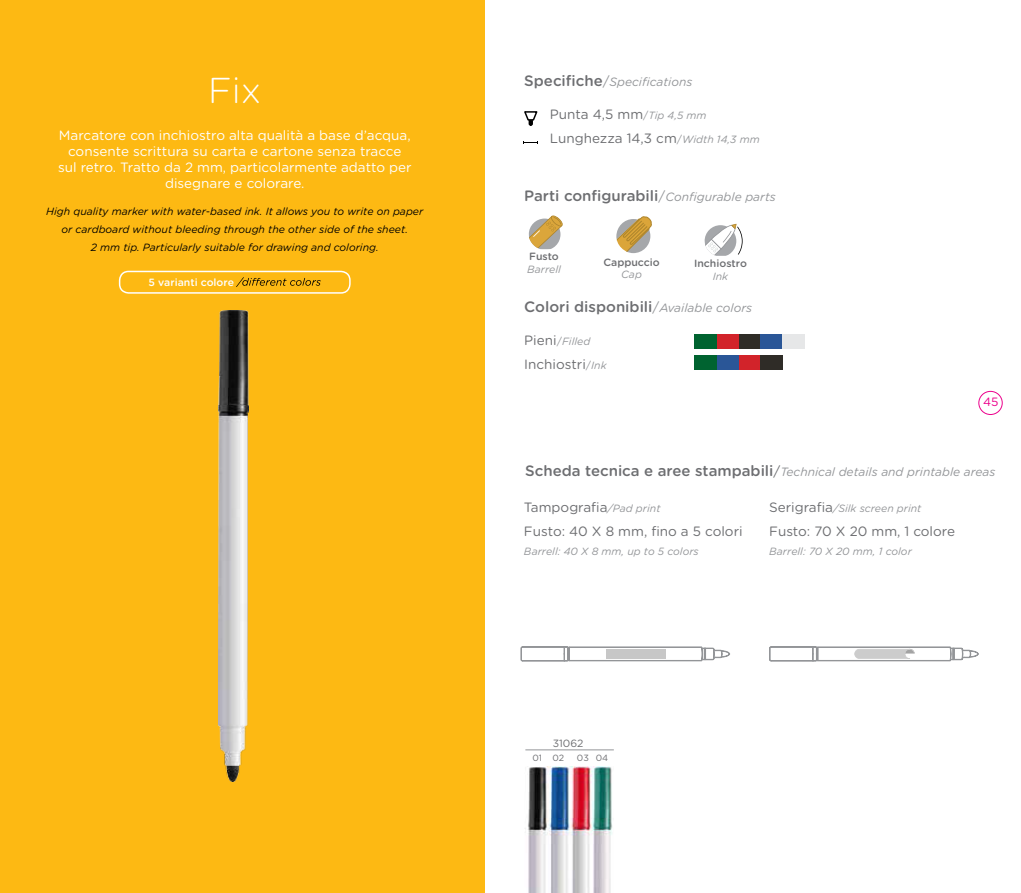
<style>
.page{position:relative;width:1021px;height:893px;background:#fff}
.page>*{position:absolute;margin:0;border:0;box-sizing:border-box;transform-origin:0 0}
.t1{font:300 36px "Gotham Rounded";color:#fff}
.t2{font:500 15px "Gotham Rounded";color:#6d6e71}
.t3{font:13.5px/16.2px "Gotham Rounded";color:#fff;text-align:center}
.t4{font:13.5px/24px "Gotham Rounded";color:#6d6e71}
.t5{font:italic 12px "Gotham Rounded";color:#939598}
.t6{font:12px "Gotham Rounded";color:#ec008c}
.t7{font:italic 10.5px/18px "Gotham Rounded";color:#000;text-align:center}
.t8{font:italic 10.5px "Gotham Rounded";color:#939598}
.t9{font:500 10.5px "Gotham Rounded";color:#6d6e71}
.t10{font:500 10.5px "Gotham Rounded";color:#fff}
.t11{font:10.5px "Gotham Rounded";color:#6d6e71}
.t12{font:9px "Gotham Rounded";letter-spacing:-.005em;color:#6d6e71}
.s1{font-weight:500;font-style:normal;font-size:15px;color:#6d6e71}
.s2{font-style:normal;font-size:13.5px}
.s3{font-size:10.5px;color:#939598}
.s4{font-style:italic;font-size:10.5px;color:#939598}
.s5{font-weight:400;font-size:13.5px;color:#939598}
.s6{font-weight:400;font-style:italic;font-size:12px;color:#939598}
.s7{font-style:normal;font-size:13.5px;color:#6d6e71}
.s8{font-style:normal}
</style>
<div class="page">
<div style="left:978px;top:391px;width:24px;height:24px;border:1px solid #ec008c;border-radius:50%"></div>
<div style="left:0;top:0;width:484px;height:893px;background:#fdb913"></div>
<svg style="left:523px;top:141px;width:14px;height:3px"></svg>
<div style="left:738px;top:334px;width:22px;height:15px;background:#2f2c27"></div>
<div style="left:716px;top:334px;width:22px;height:15px;background:#d2232a"></div>
<div style="left:694px;top:334px;width:22px;height:15px;background:#006330"></div>
<div style="left:760px;top:334px;width:23px;height:15px;background:#2a5697"></div>
<div style="left:782px;top:334px;width:23px;height:15px;background:#e6e7e8"></div>
<img style="left:219px;top:310px;width:30px;height:471px">
<svg style="left:236px;top:277px;width:85px;height:10px"></svg>
<div style="left:119px;top:271px;width:231px;height:23px;border:2px solid #fff;border-radius:9px"></div>
<svg style="left:616px;top:216px;width:36px;height:37px"></svg>
<svg style="left:528px;top:215px;width:35px;height:34px"></svg>
<img style="left:525px;top:766px;width:88px;height:127px">
<hr style="left:525px;top:750px;width:89px;height:1px;background:#939598">
<svg style="left:704px;top:224px;width:38px;height:32px"></svg>
<div style="left:738px;top:355px;width:22px;height:15px;background:#d2232a"></div>
<div style="left:716px;top:355px;width:22px;height:15px;background:#2a5697"></div>
<div style="left:694px;top:355px;width:22px;height:15px;background:#006330"></div>
<div style="left:760px;top:355px;width:23px;height:15px;background:#2f2c27"></div>
<svg style="left:520px;top:646px;width:210px;height:16px"></svg>
<div style="left:606px;top:649px;width:60px;height:10px;background:#c7c7c7"></div>
<svg style="left:769px;top:646px;width:209px;height:16px"></svg>
<svg style="left:524px;top:111px;width:14px;height:15px"></svg>
<h1 class="t1" style="left:208px;top:66px;width:55px">Fix</h1>
<p class="t3" style="left:58px;top:126px;width:355px">Marcatore con inchiostro alta qualità a base d’acqua, consente scrittura su carta e cartone senza tracce sul retro. Tratto da 2 mm, particolarmente adatto per disegnare e colorare.</p>
<p class="t7" style="left:46px;top:202px;width:378px">High quality marker with water-based ink. It allows you to write on paper or cardboard without bleeding through the other side of the sheet.<br>2 mm tip. Particularly suitable for drawing and coloring.</p>
<p class="t10" style="left:148px;top:274px;width:87px">5 varianti colore</p>
<p class="t5" style="left:524px;top:74px;width:169px"><span class="s1">Specifiche</span><span class="s2">/</span>Specifications</p>
<p class="t4" style="left:550px;top:101px;width:211px">Punta 4,5 mm<span class="s3">/</span><span class="s4">Tip 4,5 mm<br></span>Lunghezza 14,3 cm<span class="s3">/</span><span class="s4">Width 14,3 mm</span></p>
<h2 class="t2" style="left:524px;top:185px;width:253px">Parti configurabili<span class="s5">/</span><span class="s6">Configurable parts</span></h2>
<p class="t9" style="left:529px;top:249px;width:31px">Fusto</p>
<p class="t8" style="left:527px;top:262px;width:35px">Barrell</p>
<p class="t9" style="left:603px;top:255px;width:58px">Cappuccio</p>
<p class="t8" style="left:621px;top:267px;width:22px">Cap</p>
<p class="t9" style="left:694px;top:256px;width:54px">Inchiostro</p>
<p class="t8" style="left:712px;top:269px;width:17px">Ink</p>
<h2 class="t2" style="left:524px;top:296px;width:229px">Colori disponibili<span class="s5">/</span><span class="s6">Available colors</span></h2>
<p class="t8" style="left:524px;top:334px;width:68px"><span class="s7">Pieni</span><span class="s8">/</span>Filled</p>
<p class="t4" style="left:524px;top:351px;width:84px">Inchiostri<span class="s3">/</span><span class="s4">Ink</span></p>
<p class="t6" style="left:983px;top:394px;width:17px">45</p>
<p class="t5" style="left:525px;top:464px;width:472px"><span class="s1">Scheda tecnica e aree stampabili</span><span class="s7">/</span>Technical details and printable areas</p>
<p class="t4" style="left:524px;top:495px;width:220px">Tampografia<span class="s4">/Pad print<br></span>Fusto: 40 X 8 mm, fino a 5 colori</p>
<p class="t8" style="left:524px;top:545px;width:176px">Barrell: 40 X 8 mm, up to 5 colors</p>
<p class="t8" style="left:769px;top:501px;width:154px"><span class="s7">Serigrafia</span>/Silk screen print</p>
<p class="t4" style="left:769px;top:519px;width:187px">Fusto: 70 X 20 mm, 1 colore</p>
<p class="t8" style="left:769px;top:545px;width:144px">Barrell: 70 X 20 mm, 1 color</p>
<p class="t11" style="left:552px;top:736px;width:32px">31062</p>
<p class="t12" style="left:532px;top:751px;width:33px">01 02</p>
<p class="t12" style="left:577px;top:751px;width:33px">03 04</p>
</div>
